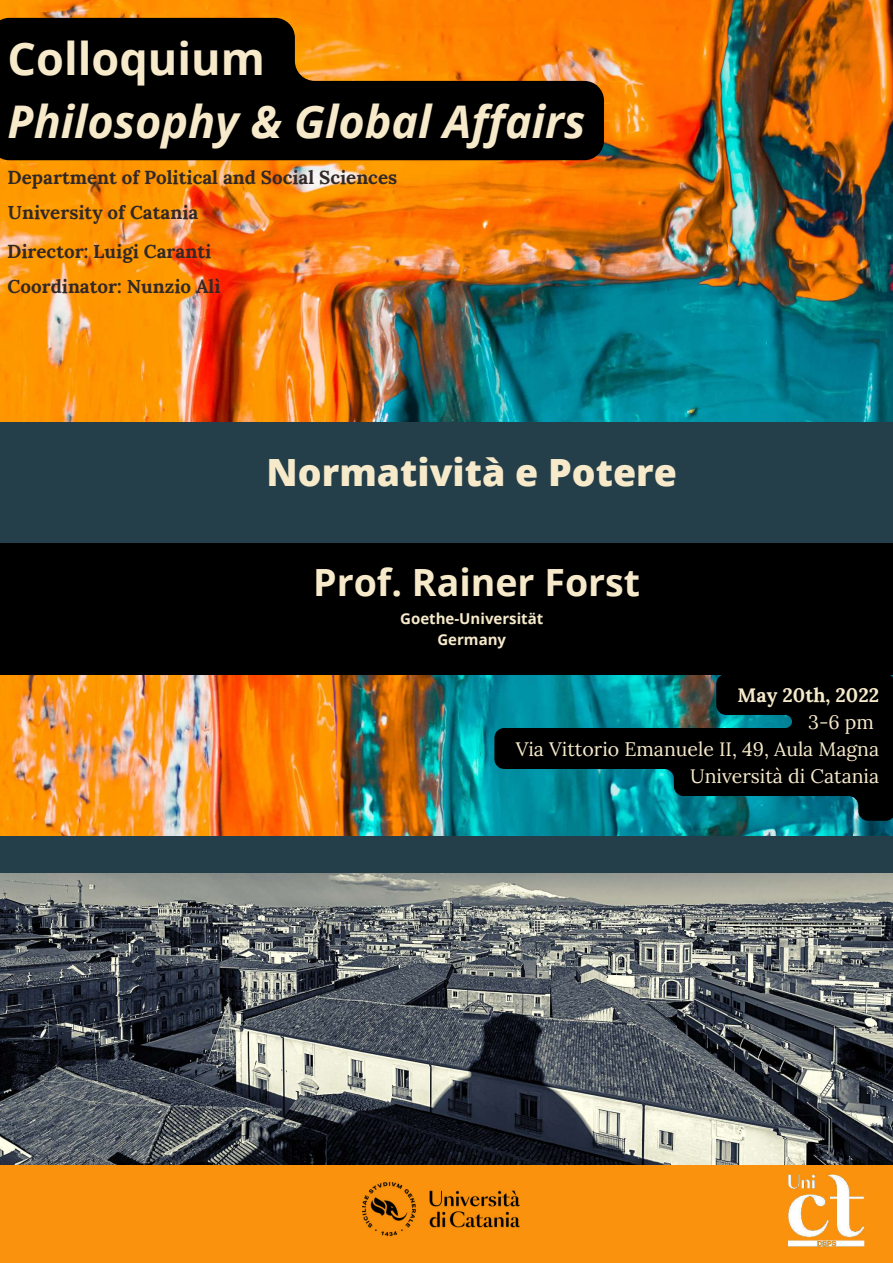
<style>
.page{position:relative;width:893px;height:1263px;background:#fff}
.page>*{position:absolute;margin:0;border:0;box-sizing:border-box;transform-origin:0 0}
.t1{font:italic 700 45px "Open Sans";color:#f7eacb}
.t2{font:700 45px "Open Sans";color:#f7eacb}
.t3{font:800 37.5px "Open Sans";color:#f7eacb}
.t4{font:700 37.5px "Open Sans";color:#f7eacb}
.t5{font:19.5px/27px "Lora";color:#f7eacb;text-align:right}
.t6{font:700 19.5px "Lora";color:#f7eacb}
.t7{font:700 18.75px/34.8px "Lora";color:#312827}
.t8{font:700 15px/20.9px "Open Sans";color:#f7eacb;text-align:center}
</style>
<div class="page">
<img style="left:0;top:0;width:893px;height:874px">
<div style="left:0;top:1164px;width:893px;height:99px;background:#fa920e"></div>
<img style="left:363px;top:1164px;width:218px;height:73px">
<div style="left:0;top:536px;width:893px;height:139px;background:#000"></div>
<div style="left:0;top:836px;width:893px;height:37px;background:#243f49"></div>
<div style="left:0;top:422px;width:893px;height:121px;background:#243f49"></div>
<img style="left:0;top:874px;width:893px;height:290px">
<img style="left:739px;top:1127px;width:154px;height:120px">
<svg style="left:494px;top:675px;width:399px;height:146px;background:#034147"></svg>
<svg style="left:0;top:18px;width:604px;height:142px;background:#391f03"></svg>
<h1 class="t2" style="left:8px;top:27px;width:259px">Colloquium</h1>
<h1 class="t1" style="left:8px;top:90px;width:579px">Philosophy &amp; Global Affairs</h1>
<p class="t7" style="left:8px;top:160px;width:391px">Department of Political and Social Sciences<br>University of Catania</p>
<p class="t7" style="left:7px;top:233px;width:215px;line-height:35.5px">Director: Luigi Caranti<br>Coordinator: Nunzio Alì</p>
<h2 class="t3" style="left:266px;top:446px;width:412px">Normatività e Potere</h2>
<h2 class="t4" style="left:313px;top:555px;width:329px">Prof. Rainer Forst</h2>
<p class="t8" style="left:400px;top:607px;width:145px">Goethe-Universität<br>Germany</p>
<p class="t6" style="left:737px;top:682px;width:143px">May 20th, 2022</p>
<p class="t5" style="left:516px;top:708px;width:365px">3-6 pm<br>Via Vittorio Emanuele II, 49, Aula Magna<br>Università di Catania</p>
</div>
